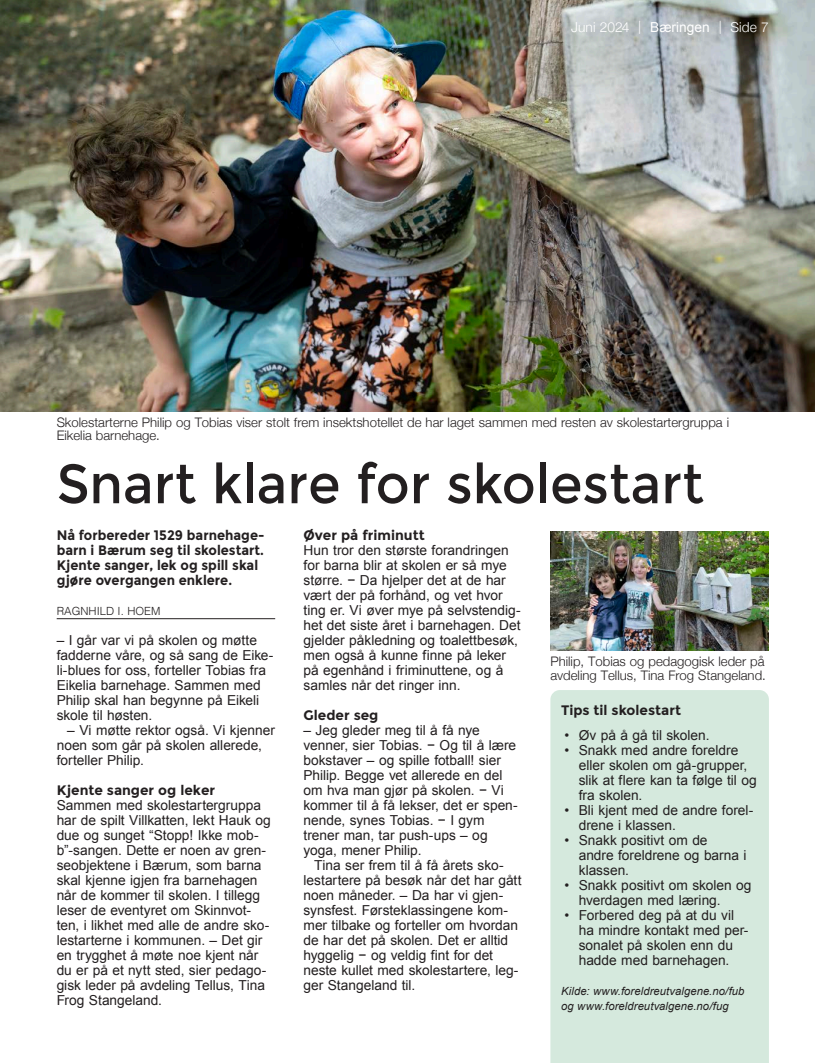
<style>
.page{position:relative;width:815px;height:1063px;background:#fff}
.page>*{position:absolute;margin:0;border:0;box-sizing:border-box;transform-origin:0 0}
.Head_30pkt_reg{font:55px "Montserrat";color:#231f20;scale:.95 1}
.A-Brødtekst{font:13.75px/15px "Arial";color:#231f20}
.A-Brødtekst_med_innrykk{font:13.75px/15px "Arial";color:#231f20}
.Ingress{font:700 13.75px/15px "Montserrat";color:#231f20;scale:.95 1}
.Mellomtittel{font:700 13.75px "Montserrat";color:#231f20}
.t1{font:300 13.75px "Helvetica Neue";color:#fff}
.A-billedtekst{font:300 13.12px/13.8px "Helvetica Neue";color:#231f20}
.A-Brødtekst-2{font:italic 11.25px "Arial";letter-spacing:.01em;color:#231f20}
.By-line{font:300 11.25px "Helvetica";color:#231f20}
.s1{font-size:13px}
.s2{font-family:"Arial";font-weight:400}
</style>
<div class="page">
<img style="left:0;top:0;width:815px;height:412px">
<hr style="left:57px;top:618px;width:218px;height:1px;background:#231f20">
<div style="left:550px;top:690px;width:219px;height:373px;background:#d5e9dd"></div>
<img style="left:550px;top:531px;width:219px;height:120px">
<p class="t1" style="left:571px;top:16px;width:199px">Juni 2024 <span class="s1">|</span> <span class="s2">Bæringen</span> <span class="s1">|</span> Side 7</p>
<p class="A-billedtekst" style="left:57px;top:414px;width:674px">Skolestarterne Philip og Tobias viser stolt frem insektshotellet de har laget sammen med resten av skolestartergruppa i<br>Eikelia barnehage.</p>
<p class="Head_30pkt_reg" style="left:57px;top:452px;width:683px">Snart klare for skolestart</p>
<p class="Ingress" style="left:57px;top:528px;width:220px">Nå forbereder 1529 barnehage&shy;barn i Bærum seg til skolestart.<br>Kjente sanger, lek og spill skal gjøre overgangen enklere.</p>
<p class="By-line" style="left:57px;top:601px;width:105px">RAGNHILD I. HOEM</p>
<p class="A-Brødtekst" style="left:57px;top:633px;width:218px">– I går var vi på skolen og møtte fadderne våre, og så sang de Eike&shy;li-blues for oss, forteller Tobias fra<br>Eikelia barnehage. Sammen med<br>Philip skal han begynne på Eikeli skole til høsten.</p>
<p class="A-Brødtekst_med_innrykk" style="left:57px;top:723px;width:220px;text-indent:11px">– Vi møtte rektor også. Vi kjenner noen som går på skolen allerede, forteller Philip.</p>
<p class="Mellomtittel" style="left:57px;top:782px;width:160px">Kjente sanger og leker</p>
<p class="A-Brødtekst" style="left:57px;top:798px;width:215px">Sammen med skolestartergruppa har de spilt Villkatten, lekt Hauk og due og sunget “Stopp! Ikke mob&shy;b”-sangen. Dette er noen av gren&shy;seobjektene i Bærum, som barna skal kjenne igjen fra barnehagen når de kommer til skolen. I tillegg leser de eventyret om Skinnvot&shy;ten, i likhet med alle de andre sko&shy;lestarterne i kommunen. – Det gir en trygghet å møte noe kjent når du er på et nytt sted, sier pedago&shy;gisk leder på avdeling Tellus, Tina<br>Frog Stangeland.</p>
<p class="Mellomtittel" style="left:304px;top:527px;width:123px">Øver på friminutt</p>
<p class="A-Brødtekst" style="left:304px;top:543px;width:219px">Hun tror den største forandringen for barna blir at skolen er så mye større. − Da hjelper det at de har vært der på forhånd, og vet hvor ting er. Vi øver mye på selvstendig&shy;het det siste året i barnehagen. Det gjelder påkledning og toalettbesøk, men også å kunne finne på leker på egenhånd i friminuttene, og å samles når det ringer inn.</p>
<p class="Mellomtittel" style="left:304px;top:707px;width:76px">Gleder seg</p>
<p class="A-Brødtekst" style="left:304px;top:723px;width:216px">– Jeg gleder meg til å få nye venner, sier Tobias. − Og til å lære bokstaver – og spille fotball! sier<br>Philip. Begge vet allerede en del om hva man gjør på skolen. − Vi kommer til å få lekser, det er spen&shy;nende, synes Tobias. − I gym trener man, tar push-ups – og yoga, mener Philip.</p>
<p class="A-Brødtekst_med_innrykk" style="left:304px;top:858px;width:219px;text-indent:11px">Tina ser frem til å få årets sko&shy;lestartere på besøk når det har gått noen måneder. – Da har vi gjen&shy;synsfest. Førsteklassingene kom&shy;mer tilbake og forteller om hvordan de har det på skolen. Det er alltid hyggelig − og veldig fint for det neste kullet med skolestartere, leg&shy;ger Stangeland til.</p>
<p class="A-billedtekst" style="left:550px;top:653px;width:217px">Philip, Tobias og pedagogisk leder på avdeling Tellus, Tina Frog Stangeland.</p>
<p class="Mellomtittel" style="left:561px;top:702px;width:121px">Tips til skolestart</p>
<p class="A-Brødtekst" style="left:565px;top:728px;width:146px">• Øv på å gå til skolen.</p>
<p class="A-Brødtekst" style="left:579px;top:743px;width:179px;text-indent:-14px">• Snakk med andre foreldre eller skolen om gå-grupper, slik at flere kan ta følge til og fra skolen.</p>
<p class="A-Brødtekst" style="left:579px;top:803px;width:176px;text-indent:-14px">• Bli kjent med de andre forel&shy;drene i klassen.</p>
<p class="A-Brødtekst" style="left:579px;top:833px;width:169px;text-indent:-14px">• Snakk positivt om de<br>andre foreldrene og barna i klassen.</p>
<p class="A-Brødtekst" style="left:579px;top:878px;width:174px;text-indent:-14px">• Snakk positivt om skolen og hverdagen med læring.</p>
<p class="A-Brødtekst" style="left:579px;top:908px;width:171px;text-indent:-14px">• Forbered deg på at du vil ha mindre kontakt med per&shy;sonalet på skolen enn du hadde med barnehagen.</p>
<p class="A-Brødtekst-2" style="left:561px;top:984px;width:185px">Kilde: www.foreldreutvalgene.no/fub</p>
<p class="A-Brødtekst-2" style="left:561px;top:999px;width:169px">og www.foreldreutvalgene.no/fug</p>
</div>
